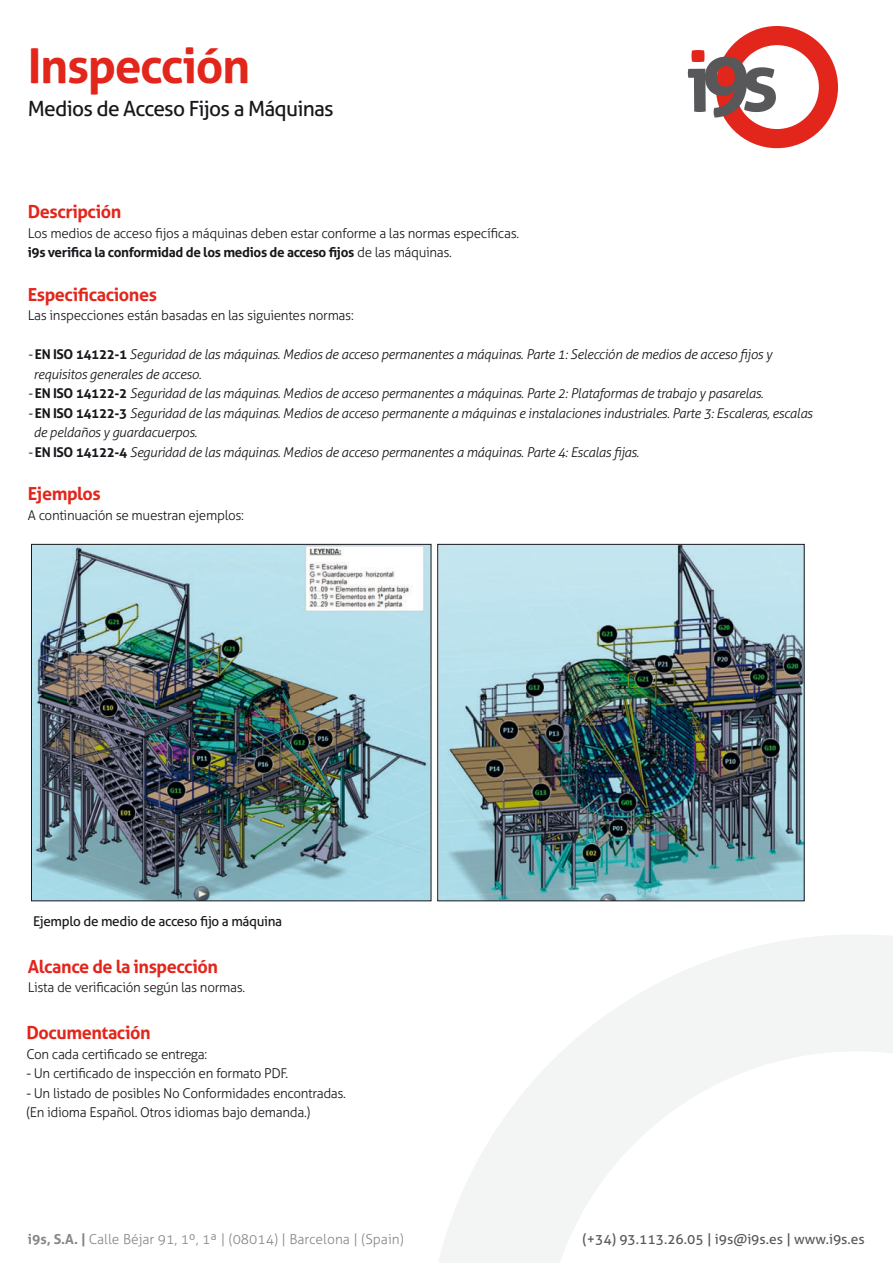
<style>
.page{position:relative;width:893px;height:1263px;background:#fff}
.page>*{position:absolute;margin:0;border:0;box-sizing:border-box;transform-origin:0 0}
.t1{font:700 48px "Aller";letter-spacing:-.03em;color:#e2261c}
.t2{font:21px "Aller";letter-spacing:-.035em;color:#1a171c}
.t3{font:700 18px "Aller";letter-spacing:-.025em;color:#e2261c}
.t4{font:300 13.8px "Aller";color:#87888a}
.t5{font:13.8px "Aller";color:#58585a}
.t6{font:italic 300 13.5px/19.5px "Aller";letter-spacing:-.025em;color:#1a171c}
.t7{font:300 13.5px/19.5px "Aller";letter-spacing:-.025em;color:#1a171c}
.t8{font:13.5px "Aller";letter-spacing:-.025em;color:#1a171c}
.s1{font-weight:700}
.s2{font-weight:700;font-style:normal}
</style>
<div class="page">
<svg style="left:439px;top:935px;width:454px;height:328px"></svg>
<div style="left:716px;top:26px;width:122px;height:122px;border:19px solid #e2261c;border-radius:50%"></div>
<svg style="left:688px;top:50px;width:88px;height:68px"></svg>
<img style="left:33px;top:544px;width:770px;height:357px">
<div style="left:31px;top:544px;width:400px;height:357px;border:1px solid #1a171c"></div>
<div style="left:437px;top:544px;width:368px;height:357px;border:1px solid #1a171c"></div>
<h1 class="t1" style="left:28px;top:36px;width:224px">Inspección</h1>
<h2 class="t2" style="left:28px;top:95px;width:307px">Medios de Acceso Fijos a Máquinas</h2>
<h3 class="t3" style="left:28px;top:201px;width:95px">Descripción</h3>
<p class="t7" style="left:28px;top:223px;width:493px">Los medios de acceso fijos a máquinas deben estar conforme a las normas específicas. <span class="s1">i9s verifica la conformidad de los medios de acceso fijos</span> de las máquinas.</p>
<h3 class="t3" style="left:28px;top:283px;width:131px">Especificaciones</h3>
<p class="t7" style="left:28px;top:306px;width:327px">Las inspecciones están basadas en las siguientes normas:</p>
<p class="t6" style="left:34px;top:345px;width:740px;text-indent:-6px">- <span class="s2">EN ISO 14122-1</span> Seguridad de las máquinas. Medios de acceso permanentes a máquinas. Parte 1: Selección de medios de acceso fijos y requisitos generales de acceso.</p>
<p class="t6" style="left:28px;top:384px;width:737px">- <span class="s2">EN ISO 14122-2</span> Seguridad de las máquinas. Medios de acceso permanentes a máquinas. Parte 2: Plataformas de trabajo y pasarelas.</p>
<p class="t6" style="left:34px;top:403px;width:781px;text-indent:-6px">- <span class="s2">EN ISO 14122-3</span> Seguridad de las máquinas. Medios de acceso permanente a máquinas e instalaciones industriales. Parte 3: Escaleras, escalas de peldaños y guardacuerpos.</p>
<p class="t6" style="left:28px;top:442px;width:613px">- <span class="s2">EN ISO 14122-4</span> Seguridad de las máquinas. Medios de acceso permanentes a máquinas. Parte 4: Escalas fijas.</p>
<h3 class="t3" style="left:28px;top:483px;width:75px">Ejemplos</h3>
<p class="t7" style="left:28px;top:505px;width:218px">A continuación se muestran ejemplos:</p>
<p class="t8" style="left:33px;top:913px;width:251px">Ejemplo de medio de acceso fijo a máquina</p>
<h3 class="t3" style="left:28px;top:955px;width:192px">Alcance de la inspección</h3>
<p class="t7" style="left:28px;top:978px;width:219px">Lista de verificación según las normas.</p>
<h3 class="t3" style="left:26px;top:1022px;width:126px">Documentación</h3>
<p class="t7" style="left:26px;top:1044px;width:182px">Con cada certificado se entrega:</p>
<p class="t7" style="left:26px;top:1064px;width:263px">- Un certificado de inspección en formato PDF.</p>
<p class="t7" style="left:26px;top:1083px;width:321px">- Un listado de posibles No Conformidades encontradas. (En idioma Español. Otros idiomas bajo demanda.)</p>
<p class="t4" style="left:28px;top:1230px;width:377px"><span class="s1">i9s, S.A. |</span> Calle Béjar 91, 1º, 1ª | (08014) | Barcelona | (Spain)</p>
<p class="t5" style="left:582px;top:1230px;width:284px">(+34) 93.113.26.05 | i9s@i9s.es | www.i9s.es</p>
</div>
